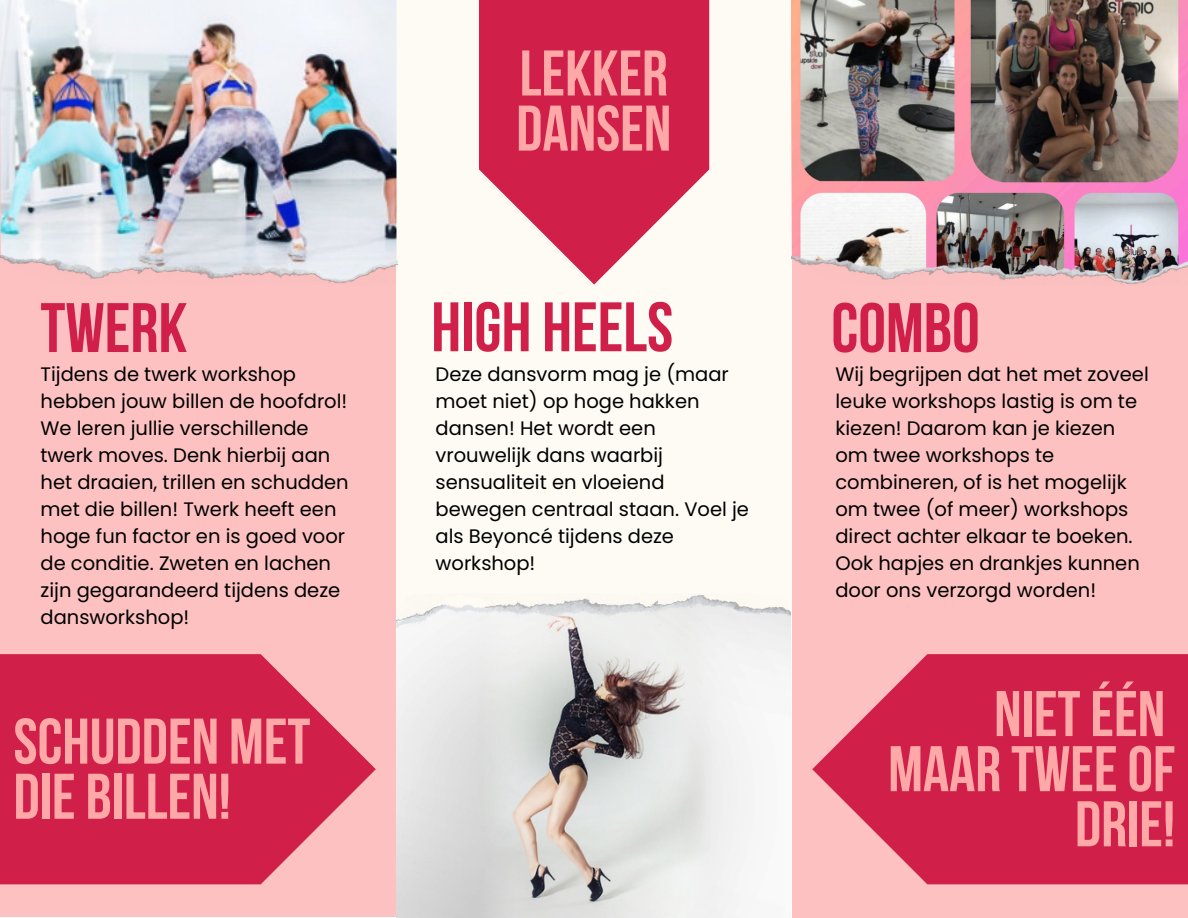
<style>
.page{position:relative;width:1188px;height:918px;background:#fff}
.page>*{position:absolute;margin:0;border:0;box-sizing:border-box;transform-origin:0 0}
.t1{font:700 69.9px "Bebas Neue";color:#d01f49}
.t2{font:700 64.35px/55.2px "Bebas Neue";color:#fea8a7}
.t3{font:19.5px/27px "Poppins";color:#000}
</style>
<div class="page">
<div style="left:396px;top:0;width:396px;height:912px;background:#fdfaf0"></div>
<div style="left:0;top:0;width:396px;height:917px;background:#fdc1c1"></div>
<div style="left:792px;top:0;width:396px;height:917px;background:#fdc1c1"></div>
<svg style="left:0;top:654px;width:376px;height:230px;fill:#d01f49"></svg>
<svg style="left:812px;top:654px;width:376px;height:230px;fill:#d01f49"></svg>
<img style="left:0;top:0;width:397px;height:258px">
<img style="left:1px;top:255px;width:396px;height:29px">
<img style="left:791px;top:0;width:397px;height:259px">
<img style="left:792px;top:256px;width:396px;height:29px">
<svg style="left:479px;top:0;width:230px;height:285px;fill:#d01f49"></svg>
<img style="left:396px;top:628px;width:395px;height:290px">
<img style="left:396px;top:595px;width:395px;height:33px">
<h1 class="t2" style="left:516px;top:52px;width:157px">LEKKER<br>DANSEN</h1>
<p class="t1" style="left:41px;top:300px;width:148px">TWERK</p>
<p class="t1" style="left:431px;top:299px;width:243px">HIGH HEELS</p>
<p class="t3" style="left:41px;top:360px;width:310px">Tijdens de twerk workshop hebben jouw billen de hoofdrol!<br>We leren jullie verschillende twerk moves. Denk hierbij aan het draaien, trillen en schudden met die billen! Twerk heeft een hoge fun factor en is goed voor de conditie. Zweten en lachen zijn gegarandeerd tijdens deze dansworkshop!</p>
<p class="t3" style="left:436px;top:360px;width:315px">Deze dansvorm mag je (maar moet niet) op hoge hakken dansen! Het wordt een vrouwelijk dans waarbij sensualiteit en vloeiend bewegen centraal staan. Voel je als Beyoncé tijdens deze workshop!</p>
<h1 class="t2" style="left:14px;top:720px;width:298px">SCHUDDEN MET<br>DIE BILLEN!</h1>
<p class="t1" style="left:831px;top:300px;width:150px">COMBO</p>
<p class="t3" style="left:835px;top:360px;width:315px">Wij begrijpen dat het met zoveel leuke workshops lastig is om te kiezen! Daarom kan je kiezen om twee workshops te combineren, of is het mogelijk om twee (of meer) workshops direct achter elkaar te boeken.<br>Ook hapjes en drankjes kunnen door ons verzorgd worden!</p>
<h1 class="t2" style="left:888px;top:692px;width:288px;text-align:right">NIETÉÉN<br>MAAR TWEEOF<br>DRIE!</h1>
</div>
